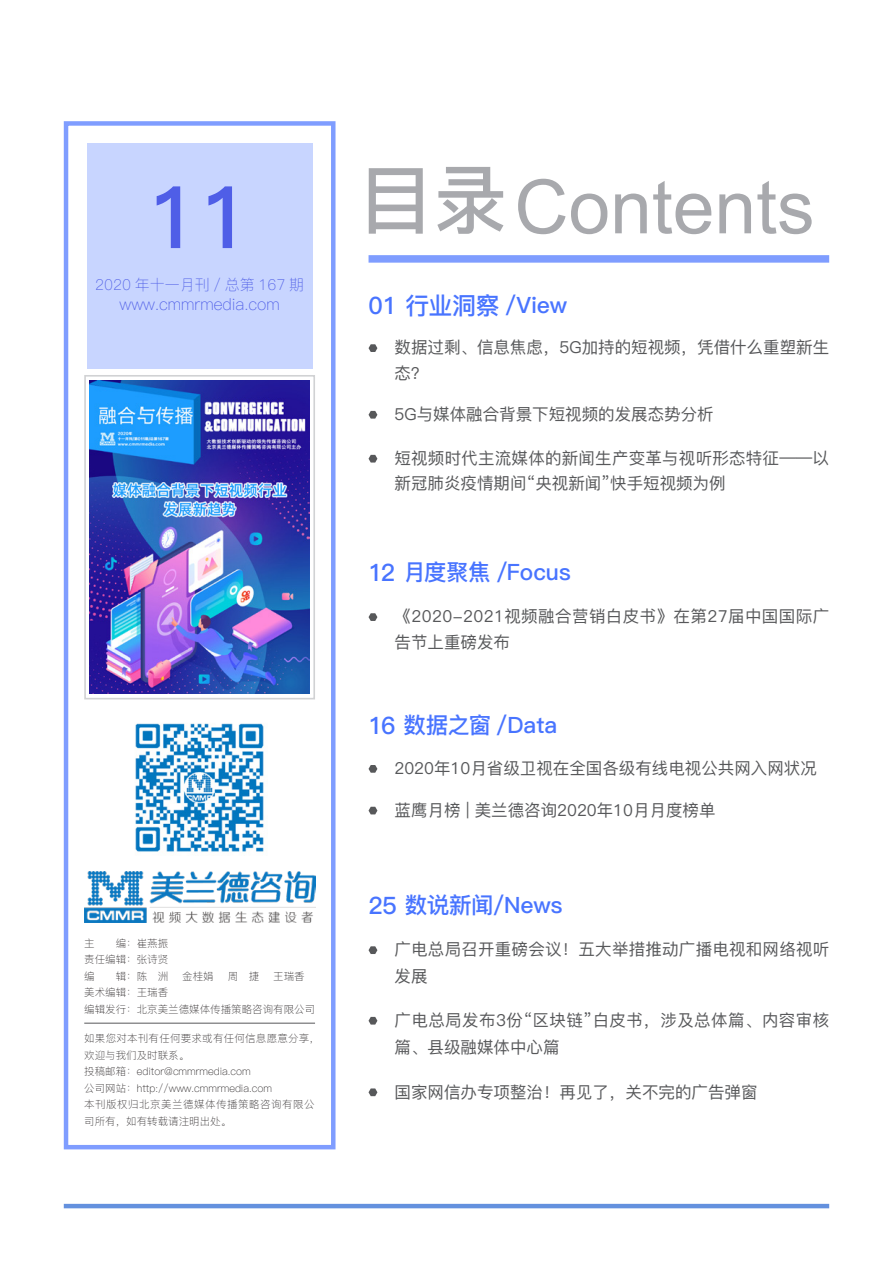
<style>
.page{position:relative;width:893px;height:1263px;background:#fff}
.page>*{position:absolute;margin:0;border:0;box-sizing:border-box;transform-origin:0 0}
.t1{font:86.4px "Ping Fang SC Bold";color:#4f5ee7}
.t2{font:75px "Arial";color:#a8a9ad}
.t3{font:75px "Ping Fang SC Bold";color:#a8a9ad}
.t4{font:24px "Ping Fang SC Bold";letter-spacing:-.015em;color:#4874ff}
.t5{font:22.5px "Ping Fang SC Bold";color:#4874ff}
.t6{font:16.5px/25.5px "Ping Fang SC Medium";color:#57585a}
.t7{font:16.5px/25.5px "Ping Fang SC Medium";letter-spacing:.025em;color:#57585a}
.t8{font:16.35px "Ping Fang SC Light";color:#4f5ee7}
.t9{font:15px "Ping Fang SC Light";color:#4f5ee7}
.t10{font:10.5px "Ping Fang SC Light";color:#231f20}
.t11{font:10.5px/16.5px "Ping Fang SC Light";letter-spacing:.045em;color:#231f20}
.t12{font:10.5px/16.5px "Ping Fang SC Light";letter-spacing:.02em;color:#231f20}
.s1{font-size:22.5px}
.s2{font-size:24px}
</style>
<div class="page">
<hr style="left:64px;top:1204px;width:765px;height:4px;background:#6491de">
<svg style="left:369px;top:411px;width:8px;height:8px"></svg>
<svg style="left:369px;top:344px;width:8px;height:8px"></svg>
<svg style="left:369px;top:455px;width:8px;height:7px"></svg>
<svg style="left:369px;top:613px;width:8px;height:8px"></svg>
<svg style="left:369px;top:765px;width:8px;height:8px"></svg>
<svg style="left:369px;top:807px;width:8px;height:7px"></svg>
<svg style="left:369px;top:946px;width:8px;height:8px"></svg>
<svg style="left:369px;top:1017px;width:8px;height:7px"></svg>
<svg style="left:369px;top:1088px;width:8px;height:8px"></svg>
<div style="left:87px;top:143px;width:225px;height:225px;background:#c8d5ff"></div>
<div style="left:84px;top:375px;width:231px;height:324px;border:2px solid #d1d2d4"></div>
<hr style="left:84px;top:1023px;width:231px;height:1px;background:#57585a">
<img style="left:84px;top:871px;width:231px;height:51px">
<div style="left:369px;top:255px;width:460px;height:8px;background:#7f9dff"></div>
<img style="left:135px;top:723px;width:129px;height:129px">
<div style="left:64px;top:121px;width:271px;height:1028px;border:4px solid #4874ff"></div>
<img style="left:90px;top:381px;width:220px;height:312px">
<p class="t1" style="left:148px;top:166px;width:105px">11</p>
<p class="t9" style="left:95px;top:276px;width:211px">2020 年十一月刊 / 总第 167 期</p>
<p class="t8" style="left:120px;top:295px;width:162px">www.cmmrmedia.com</p>
<p class="t10" style="left:84px;top:937px;width:12px">主</p>
<p class="t10" style="left:116px;top:937px;width:54px">编：崔燕振</p>
<p class="t10" style="left:84px;top:953px;width:85px">责任编辑：张诗贤</p>
<p class="t10" style="left:84px;top:970px;width:12px">编</p>
<p class="t10" style="left:116px;top:970px;width:54px">辑：陈 洲</p>
<p class="t10" style="left:182px;top:970px;width:33px">金桂娟</p>
<p class="t10" style="left:228px;top:970px;width:33px">周 捷</p>
<p class="t10" style="left:273px;top:970px;width:33px">王瑞香</p>
<p class="t10" style="left:84px;top:986px;width:85px">美术编辑：王瑞香</p>
<p class="t10" style="left:84px;top:1003px;width:232px">编辑发行：北京美兰德媒体传播策略咨询有限公司</p>
<p class="t12" style="left:84px;top:1030px;width:237px">如果您对本刊有任何要求或有任何信息愿意分享，欢迎与我们及时联系。</p>
<p class="t10" style="left:84px;top:1065px;width:168px">投稿邮箱：editor@cmmrmedia.com</p>
<p class="t10" style="left:84px;top:1082px;width:189px">公司网站：http://www.cmmrmedia.com</p>
<p class="t11" style="left:84px;top:1096px;width:232px">本刊版权归北京美兰德媒体传播策略咨询有限公司所有，如有转载请注明出处。</p>
<p class="t3" style="left:358px;top:155px;width:152px">目录</p>
<p class="t2" style="left:514px;top:155px;width:302px">Contents</p>
<p class="t4" style="left:369px;top:291px;width:200px">01 行业洞察 <span class="s1">/View</span></p>
<p class="t6" style="left:394px;top:335px;width:436px">数据过剩、信息焦虑，5G加持的短视频，凭借什么重塑新生态？</p>
<p class="t6" style="left:394px;top:401px;width:321px">5G与媒体融合背景下短视频的发展态势分析</p>
<p class="t6" style="left:394px;top:445px;width:436px">短视频时代主流媒体的新闻生产变革与视听形态特征——以新冠肺炎疫情期间“央视新闻”快手短视频为例</p>
<p class="t5" style="left:369px;top:559px;width:204px"><span class="s2">12</span> 月度聚焦 /Focus</p>
<p class="t7" style="left:394px;top:604px;width:436px">《2020-2021视频融合营销白皮书》在第27届中国国际广告节上重磅发布</p>
<p class="t5" style="left:369px;top:712px;width:190px"><span class="s2">16</span> 数据之窗 /Data</p>
<p class="t6" style="left:394px;top:756px;width:424px">2020年10月省级卫视在全国各级有线电视公共网入网状况</p>
<p class="t6" style="left:394px;top:797px;width:323px">蓝鹰月榜 | 美兰德咨询2020年10月月度榜单</p>
<p class="t5" style="left:369px;top:892px;width:195px"><span class="s2">25</span> 数说新闻/News</p>
<p class="t6" style="left:394px;top:936px;width:436px;line-height:27px">广电总局召开重磅会议！五大举措推动广播电视和网络视听发展</p>
<p class="t7" style="left:394px;top:1007px;width:436px;line-height:27px">广电总局发布3份“区块链”白皮书，涉及总体篇、内容审核篇、县级融媒体中心篇</p>
<p class="t6" style="left:394px;top:1079px;width:364px">国家网信办专项整治！再见了，关不完的广告弹窗</p>
</div>
